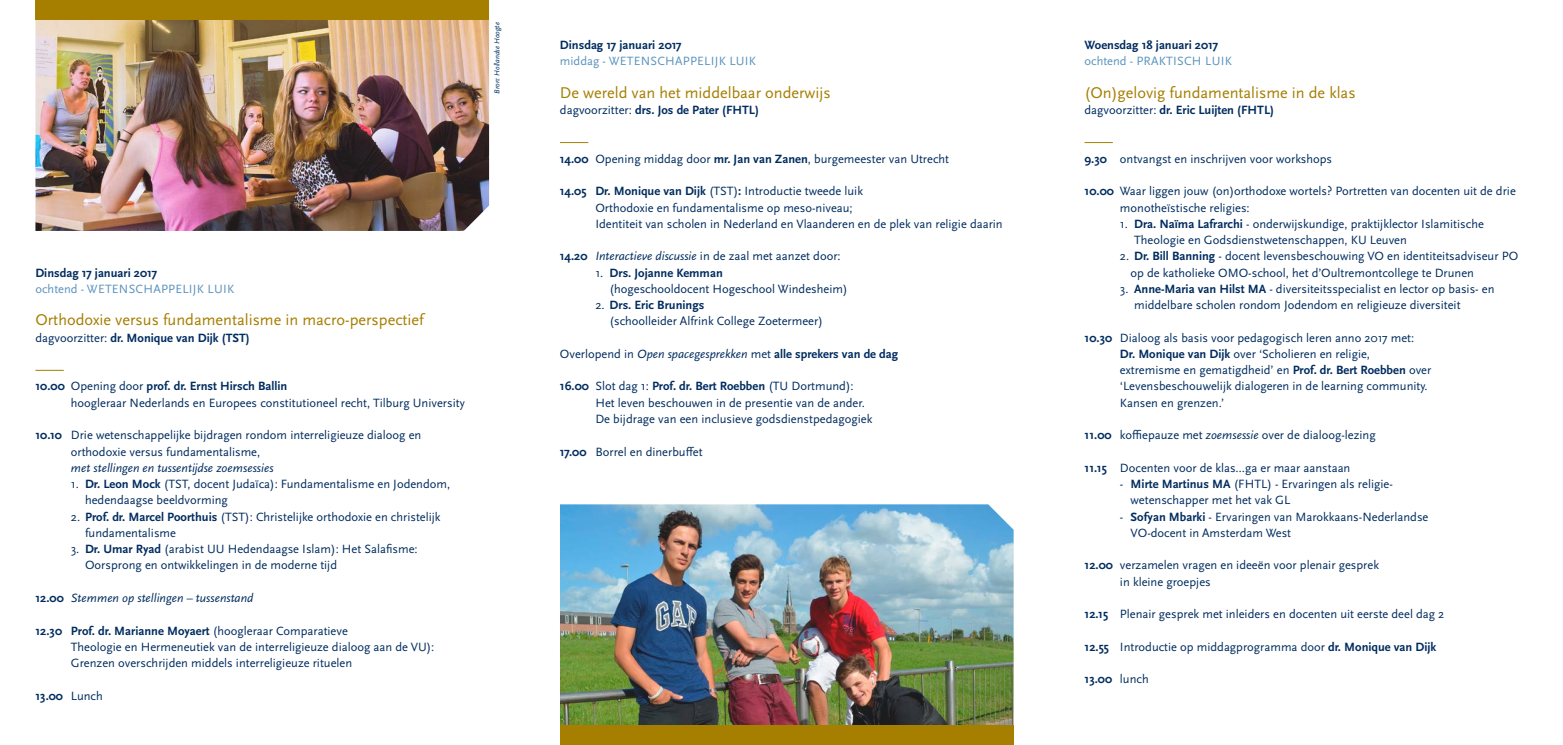
<style>
.page{position:relative;width:1563px;height:745px;background:#fff}
.page>*{position:absolute;margin:0;border:0;box-sizing:border-box;transform-origin:0 0}
.t1{font:16.25px "Scala Sans OT";color:#a67e00}
.t2{font:12.5px/16.2px "Scala Sans OT";color:#002c5f}
.t3{font:700 12.5px "Scala Sans OT";color:#002c5f}
.t4{font:12.5px "Scala Sans OT";letter-spacing:.02em;color:#5a94bd}
.t5{font:italic 12.5px "Scala Sans OT";color:#002c5f}
.t6{font:italic 7.5px "Scala Sans OT";color:#002c5f}
.s1{font-weight:400}
.s2{font-weight:700}
.s3{font-style:italic}
.s4{font-weight:700;font-style:normal}
.s5{font-weight:400;font-style:italic}
</style>
<div class="page">
<svg style="left:35px;top:370px;width:29px;height:1px"></svg>
<svg style="left:560px;top:142px;width:28px;height:1px"></svg>
<svg style="left:1084px;top:142px;width:29px;height:1px"></svg>
<img style="left:35px;top:19px;width:454px;height:212px">
<img style="left:560px;top:504px;width:453px;height:221px">
<div style="left:560px;top:725px;width:453px;height:19px;background:#a67e00"></div>
<div style="left:35px;top:0;width:454px;height:19px;background:#a67e00"></div>
<p class="t6" style="left:493px;top:94px;width:73px;rotate:-90deg">Bron: Hollandse Hoogte</p>
<p class="t3" style="left:35px;top:265px;width:123px">Dinsdag 17 januari 2017</p>
<p class="t4" style="left:35px;top:282px;width:200px">ochtend - WETENSCHAPPELIJK LUIK</p>
<p class="t1" style="left:35px;top:311px;width:390px">Orthodoxie versus fundamentalisme in macro-perspectief</p>
<p class="t3" style="left:35px;top:330px;width:216px"><span class="s1">dagvoorzitter:</span> dr. Monique van Dijk (TST)</p>
<p class="t2" style="left:71px;top:378px;width:395px;text-indent:-35px"><span class="s2">10.00</span> Opening door <span class="s2">prof. dr. Ernst Hirsch Ballin<br></span>hoogleraar Nederlands en Europees constitutioneel recht, Tilburg University</p>
<p class="t2" style="left:71px;top:427px;width:352px;text-indent:-35px"><span class="s2">10.10</span> Drie wetenschappelijke bijdragen rondom interreligieuze dialoog en orthodoxie versus fundamentalisme,<br><span class="s3">met stellingen en tussentijdse zoemsessies</span></p>
<p class="t2" style="left:85px;top:476px;width:367px;text-indent:-14px">1. <span class="s2">Dr. Leon Mock</span> (TST, docent Judaïca): Fundamentalisme en Jodendom, hedendaagse beeldvorming</p>
<p class="t2" style="left:85px;top:508px;width:357px;text-indent:-14px">2. <span class="s2">Prof. dr. Marcel Poorthuis</span> (TST): Christelijke orthodoxie en christelijk fundamentalisme</p>
<p class="t2" style="left:85px;top:541px;width:334px;text-indent:-14px">3. <span class="s2">Dr. Umar Ryad</span> (arabist UU Hedendaagse Islam): Het Salafisme:<br>Oorsprong en ontwikkelingen in de moderne tijd</p>
<p class="t5" style="left:35px;top:590px;width:219px"><span class="s4">12.00</span> Stemmen op stellingen – tussenstand</p>
<p class="t2" style="left:71px;top:622px;width:365px;text-indent:-35px"><span class="s2">12.30 Prof. dr. Marianne Moyaert</span> (hoogleraar Comparatieve<br>Theologie en Hermeneutiek van de interreligieuze dialoog aan de VU):<br>Grenzen overschrijden middels interreligieuze rituelen</p>
<p class="t3" style="left:35px;top:688px;width:69px">13.00 <span class="s1">Lunch</span></p>
<p class="t3" style="left:560px;top:38px;width:123px">Dinsdag 17 januari 2017</p>
<p class="t4" style="left:560px;top:54px;width:197px">middag - WETENSCHAPPELIJK LUIK</p>
<p class="t1" style="left:560px;top:83px;width:272px">De wereld van het middelbaar onderwijs</p>
<p class="t3" style="left:560px;top:103px;width:200px"><span class="s1">dagvoorzitter:</span> drs. Jos de Pater (FHTL)</p>
<p class="t2" style="left:560px;top:151px;width:391px"><span class="s2">14.00</span> Opening middag door <span class="s2">mr. Jan van Zanen</span>, burgemeester van Utrecht</p>
<p class="t2" style="left:560px;top:183px;width:304px"><span class="s2">14.05 Dr. Monique van Dijk</span> (TST)<span class="s2">:</span> Introductie tweede luik</p>
<p class="t2" style="left:595px;top:199px;width:409px">Orthodoxie en fundamentalisme op meso-niveau;<br>Identiteit van scholen in Nederland en Vlaanderen en de plek van religie daarin</p>
<p class="t2" style="left:560px;top:248px;width:282px"><span class="s2">14.20</span> <span class="s3">Interactieve discussie</span> in de zaal met aanzet door:</p>
<p class="t2" style="left:609px;top:264px;width:239px;text-indent:-14px">1. <span class="s2">Drs. Jojanne Kemman<br></span>(hogeschooldocent Hogeschool Windesheim)</p>
<p class="t2" style="left:609px;top:297px;width:215px;text-indent:-14px">2. <span class="s2">Drs. Eric Brunings<br></span>(schoolleider Alfrink College Zoetermeer)</p>
<p class="t3" style="left:560px;top:346px;width:340px"><span class="s1">Overlopend in</span> <span class="s5">Open spacegesprekken</span> <span class="s1">met</span> alle sprekers van de dag</p>
<p class="t2" style="left:595px;top:378px;width:278px;text-indent:-35px"><span class="s2">16.00</span> Slot dag 1: <span class="s2">Prof. dr. Bert Roebben</span> (TU Dortmund):<br>Het leven beschouwen in de presentie van de ander.<br>De bijdrage van een inclusieve godsdienstpedagogiek</p>
<p class="t2" style="left:560px;top:443px;width:144px"><span class="s2">17.00</span> Borrel en dinerbuffet</p>
<p class="t3" style="left:1084px;top:38px;width:135px">Woensdag 18 januari 2017</p>
<p class="t4" style="left:1084px;top:54px;width:149px">ochtend - PRAKTISCH LUIK</p>
<p class="t1" style="left:1084px;top:83px;width:273px">(On)gelovig fundamentalisme in de klas</p>
<p class="t3" style="left:1084px;top:103px;width:191px"><span class="s1">dagvoorzitter:</span> dr. Eric Luijten (FHTL)</p>
<p class="t2" style="left:1084px;top:151px;width:249px"><span class="s2">9.30</span> ontvangst en inschrijven voor workshops</p>
<p class="t2" style="left:1120px;top:183px;width:397px;text-indent:-35px"><span class="s2">10.00</span> Waar liggen jouw (on)orthodoxe wortels? Portretten van docenten uit de drie monotheïstische religies:</p>
<p class="t2" style="left:1134px;top:216px;width:351px;text-indent:-14px">1. <span class="s2">Dra. Naïma Lafrarchi</span> - onderwijskundige, praktijklector Islamitische<br>Theologie en Godsdienstwetenschappen, KU Leuven</p>
<p class="t2" style="left:1130px;top:248px;width:389px;text-indent:-11px">2. <span class="s2">Dr. Bill Banning</span> - docent levensbeschouwing VO en identiteitsadviseur PO op de katholieke OMO-school, het d’Oultremontcollege te Drunen</p>
<p class="t2" style="left:1134px;top:281px;width:362px;text-indent:-14px">3. <span class="s2">Anne-Maria van Hilst MA</span> - diversiteitsspecialist en lector op basis- en middelbare scholen rondom Jodendom en religieuze diversiteit</p>
<p class="t2" style="left:1084px;top:329px;width:331px"><span class="s2">10.30</span> Dialoog als basis voor pedagogisch leren anno 2017 met:</p>
<p class="t2" style="left:1120px;top:346px;width:313px"><span class="s2">Dr. Monique van Dijk</span> over ‘Scholieren en religie, extremisme en gematigdheid’ en <span class="s2">Prof. dr. Bert Roebben</span> over ‘Levensbeschouwelijk dialogeren in de learning community.<br>Kansen en grenzen.’</p>
<p class="t2" style="left:1084px;top:427px;width:293px"><span class="s2">11.00</span> koffiepauze met <span class="s3">zoemsessie</span> over de dialoog-lezing</p>
<p class="t2" style="left:1084px;top:459px;width:267px"><span class="s2">11.15</span> Docenten voor de klas…ga er maar aanstaan</p>
<p class="t2" style="left:1130px;top:476px;width:264px;text-indent:-11px">- <span class="s2">Mirte Martinus MA</span> (FHTL) - Ervaringen als religie&shy;wetenschapper met het vak GL</p>
<p class="t2" style="left:1130px;top:508px;width:299px;text-indent:-11px">- <span class="s2">Sofyan Mbarki</span> - Ervaringen van Marokkaans-Nederlandse<br>VO-docent in Amsterdam West</p>
<p class="t2" style="left:1120px;top:557px;width:261px;text-indent:-35px"><span class="s2">12.00</span> verzamelen vragen en ideeën voor plenair gesprek in kleine groepjes</p>
<p class="t2" style="left:1084px;top:606px;width:361px"><span class="s2">12.15</span> Plenair gesprek met inleiders en docenten uit eerste deel dag 2</p>
<p class="t2" style="left:1084px;top:638px;width:353px"><span class="s2">12.55</span> Introductie op middagprogramma door <span class="s2">dr. Monique van Dijk</span></p>
<p class="t3" style="left:1084px;top:671px;width:66px">13.00 <span class="s1">lunch</span></p>
</div>
